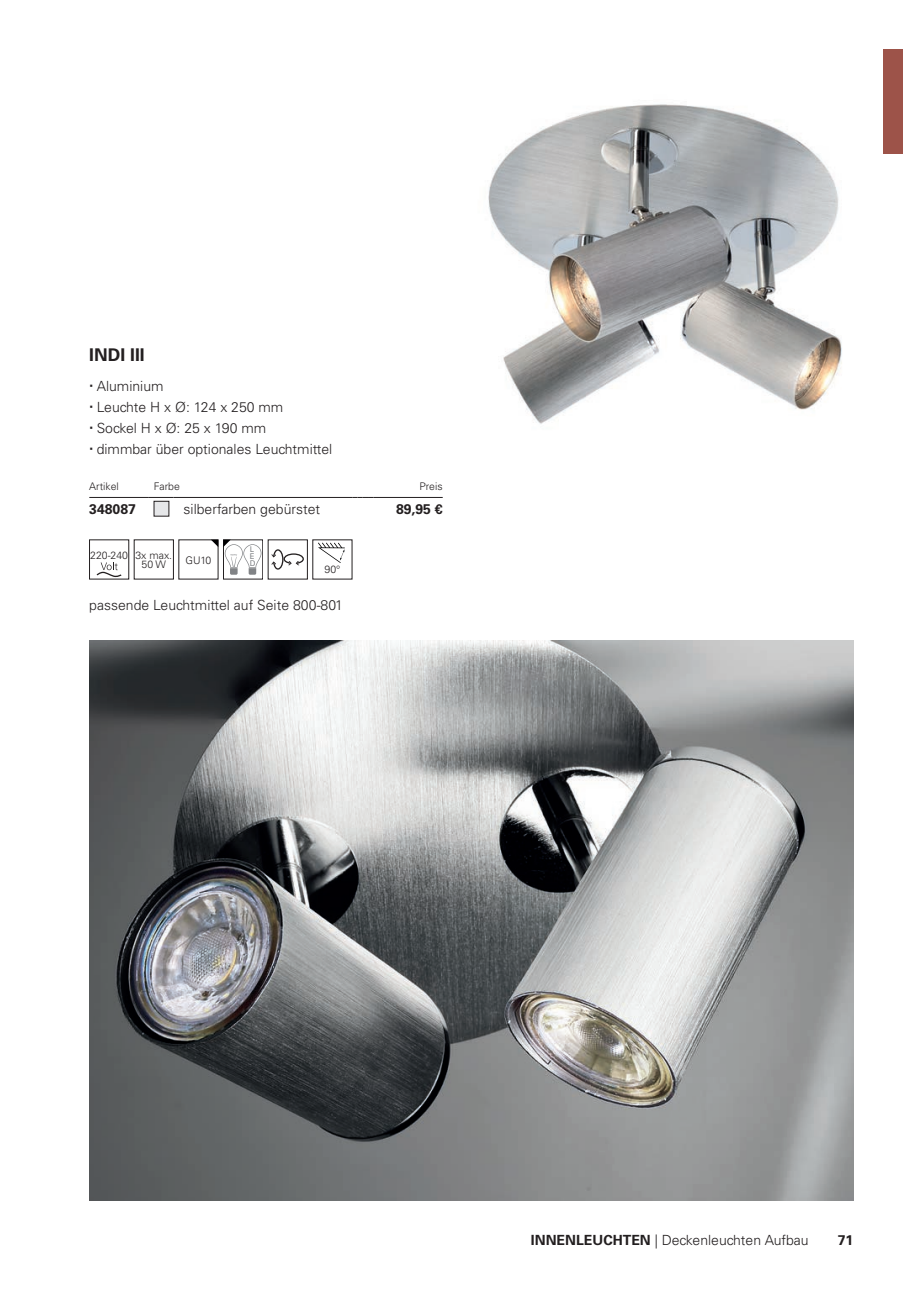
<style>
.page{position:relative;width:903px;height:1290px;background:#fff}
.page>*{position:absolute;margin:0;border:0;box-sizing:border-box;transform-origin:0 0}
.t1{font:700 17.5px "Univers";color:#231f20}
.t2{font:300 14px/21px "Univers";color:#231f20}
.t3{font:700 14px "Univers";color:#231f20}
.t4{font:300 10.5px/9.6px "Univers";color:#231f20}
.t5{font:7.88px/7px "Univers";color:#818386}
.s1{font-weight:700}
</style>
<div class="page">
<div style="left:883px;top:50px;width:20px;height:104px;background:#9d5349"></div>
<img style="left:488px;top:104px;width:354px;height:320px">
<img style="left:89px;top:640px;width:764px;height:560px">
<svg style="left:96px;top:562px;width:26px;height:16px"></svg>
<div style="left:223px;top:540px;width:40px;height:39px;border:1px solid #231f20"></div>
<svg style="left:211px;top:540px;width:50px;height:35px"></svg>
<svg style="left:272px;top:549px;width:32px;height:21px"></svg>
<svg style="left:318px;top:542px;width:27px;height:21px"></svg>
<hr style="left:89px;top:497px;width:60px;height:1px;background:#231f20">
<svg style="left:149px;top:497px;width:25px;height:1px"></svg>
<hr style="left:174px;top:497px;width:178px;height:1px;background:#231f20">
<svg style="left:352px;top:497px;width:21px;height:1px"></svg>
<hr style="left:373px;top:497px;width:70px;height:1px;background:#231f20">
<div style="left:154px;top:501px;width:15px;height:15px;background:#e6e7e9"></div>
<div style="left:154px;top:501px;width:15px;height:15px;border:1px solid #231f20"></div>
<p class="t1" style="left:89px;top:344px;width:57px">INDI III</p>
<p class="t2" style="left:97px;top:376px;width:237px">Aluminium<br>Leuchte H x Ø: 124 x 250 mm<br>Sockel H x Ø: 25 x 190 mm<br>dimmbar über optionales Leuchtmittel</p>
<p class="t4" style="left:89px;top:482px;width:31px">Artikel</p>
<p class="t4" style="left:154px;top:482px;width:28px">Farbe</p>
<p class="t4" style="left:420px;top:482px;width:25px">Preis</p>
<p class="t3" style="left:89px;top:501px;width:48px">348087</p>
<p class="t2" style="left:184px;top:499px;width:138px">silberfarben gebürstet</p>
<p class="t3" style="left:396px;top:501px;width:48px">89,95 €</p>
<p class="t5" style="left:250px;top:546px;width:7px">L<br>E<br>D</p>
<p class="t4" style="left:142px;top:550px;width:32px;text-indent:-51px">220-240 3x max.<br>50 W</p>
<p class="t4" style="left:185px;top:555px;width:28px">GU10</p>
<p class="t4" style="left:324px;top:565px;width:17px">90°</p>
<p class="t2" style="left:89px;top:595px;width:255px">passende Leuchtmittel auf Seite 800-801</p>
<p class="t2" style="left:531px;top:1229px;width:279px"><span class="s1">INNENLEUCHTEN</span> | Deckenleuchten Aufbau</p>
<p class="t3" style="left:838px;top:1232px;width:17px">71</p>
</div>
